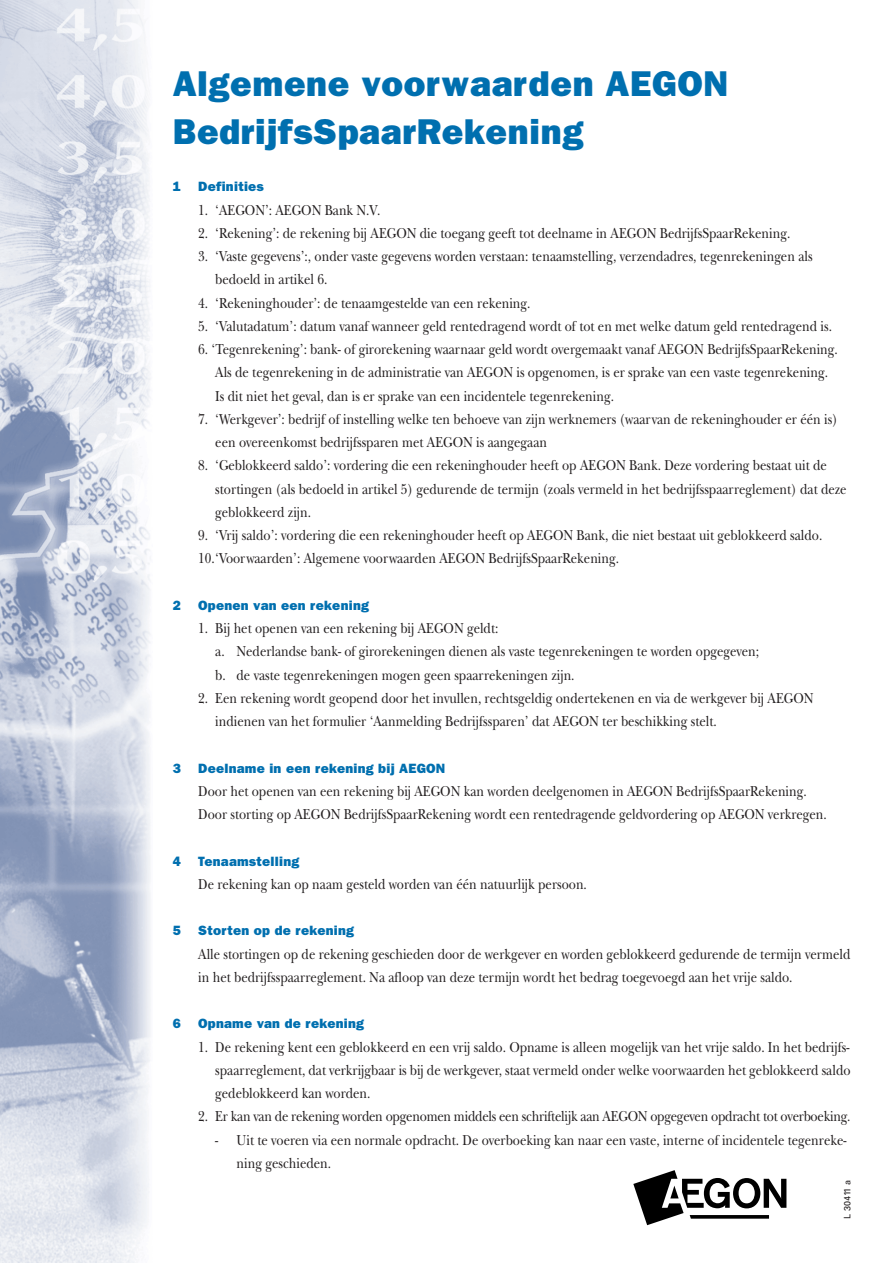
<style>
.page{position:relative;width:893px;height:1263px;background:#fff}
.page>*{position:absolute;margin:0;border:0;box-sizing:border-box;transform-origin:0 0}
.t1{font:800 36px/48px "Franklin Gothic";letter-spacing:.02em;color:#006faf}
.t2{font:15px/23.2px "New Baskerville";color:#231f20;scale:.85 1}
.t3{font:15px "New Baskerville";letter-spacing:-.02em;color:#231f20;scale:.85 1}
.t4{font:800 13.5px "Franklin Gothic";letter-spacing:.02em;color:#006faf}
.t5{font:9px "Univers";color:#231f20}
</style>
<div class="page">
<img style="left:0;top:0;width:151px;height:1263px">
<svg style="left:633px;top:1170px;width:153px;height:55px"></svg>
<h1 class="t1" style="left:173px;top:63px;width:557px">Algemene voorwaarden AEGON<br>BedrijfsSpaarRekening</h1>
<p class="t4" style="left:173px;top:182px;width:10px">1</p>
<p class="t4" style="left:198px;top:182px;width:67px">Definities</p>
<p class="t2" style="left:198px;top:200px;width:216px">1. ‘AEGON’: AEGON Bank N.V.</p>
<p class="t2" style="left:198px;top:223px;width:698px">2. ‘Rekening’: de rekening bij AEGON die toegang geeft tot deelname in AEGON BedrijfsSpaarRekening.</p>
<p class="t2" style="left:215px;top:246px;width:704px;text-indent:-17px">3. ‘Vaste gegevens’:, onder vaste gegevens worden verstaan: tenaamstelling, verzendadres, tegenrekeningen als bedoeld in artikel 6.</p>
<p class="t2" style="left:198px;top:293px;width:392px">4. ‘Rekeninghouder’: de tenaamgestelde van een rekening.</p>
<p class="t2" style="left:198px;top:316px;width:747px">5. ‘Valutadatum’: datum vanaf wanneer geld rentedragend wordt of tot en met welke datum geld rentedragend is.</p>
<p class="t2" style="left:215px;top:339px;width:734px;text-indent:-17px">6. ‘Tegenrekening’: bank- of girorekening waarnaar geld wordt overgemaakt vanaf AEGON BedrijfsSpaarRekening.<br>Als de tegenrekening in de administratie van AEGON is opgenomen, is er sprake van een vaste tegenrekening.<br>Is dit niet het geval, dan is er sprake van een incidentele tegenrekening.</p>
<p class="t2" style="left:215px;top:409px;width:734px;text-indent:-17px">7. ‘Werkgever’: bedrijf of instelling welke ten behoeve van zijn werknemers (waarvan de rekeninghouder er één is) een overeenkomst bedrijfssparen met AEGON is aangegaan</p>
<p class="t2" style="left:215px;top:456px;width:744px;text-indent:-17px">8. ‘Geblokkeerd saldo’: vordering die een rekeninghouder heeft op AEGON Bank. Deze vordering bestaat uit de stortingen (als bedoeld in artikel 5) gedurende de termijn (zoals vermeld in het bedrijfsspaarreglement) dat deze geblokkeerd zijn.</p>
<p class="t2" style="left:198px;top:525px;width:735px">9. ‘Vrij saldo’: vordering die een rekeninghouder heeft op AEGON Bank, die niet bestaat uit geblokkeerd saldo.<br>10.‘Voorwaarden’: Algemene voorwaarden AEGON BedrijfsSpaarRekening.</p>
<p class="t4" style="left:173px;top:600px;width:10px">2</p>
<p class="t4" style="left:198px;top:600px;width:172px">Openen van een rekening</p>
<p class="t2" style="left:215px;top:618px;width:641px;text-indent:-17px">1. Bij het openen van een rekening bij AEGON geldt:<br>a. Nederlandse bank- of girorekeningen dienen als vaste tegenrekeningen te worden opgegeven; b. de vaste tegenrekeningen mogen geen spaarrekeningen zijn.</p>
<p class="t2" style="left:215px;top:688px;width:705px;text-indent:-17px">2. Een rekening wordt geopend door het invullen, rechtsgeldig ondertekenen en via de werkgever bij AEGON indienen van het formulier ‘Aanmelding Bedrijfssparen’ dat AEGON ter beschikking stelt.</p>
<p class="t4" style="left:173px;top:763px;width:10px">3</p>
<p class="t4" style="left:198px;top:763px;width:248px">Deelname in een rekening bij AEGON</p>
<p class="t2" style="left:198px;top:781px;width:741px">Door het openen van een rekening bij AEGON kan worden deelgenomen in AEGON BedrijfsSpaarRekening.<br>Door storting op AEGON BedrijfsSpaarRekening wordt een rentedragende geldvordering op AEGON verkregen.</p>
<p class="t4" style="left:173px;top:856px;width:10px">4</p>
<p class="t4" style="left:198px;top:856px;width:102px">Tenaamstelling</p>
<p class="t2" style="left:198px;top:874px;width:459px">De rekening kan op naam gesteld worden van één natuurlijk persoon.</p>
<p class="t4" style="left:173px;top:926px;width:10px">5</p>
<p class="t4" style="left:198px;top:926px;width:157px">Storten op de rekening</p>
<p class="t2" style="left:198px;top:944px;width:768px">Alle stortingen op de rekening geschieden door de werkgever en worden geblokkeerd gedurende de termijn vermeld in het bedrijfsspaarreglement. Na afloop van deze termijn wordt het bedrag toegevoegd aan het vrije saldo.</p>
<p class="t4" style="left:173px;top:1019px;width:10px">6</p>
<p class="t4" style="left:198px;top:1019px;width:167px">Opname van de rekening</p>
<p class="t2" style="left:215px;top:1037px;width:748px;text-align:justify;text-indent:-17px">1. De rekening kent een geblokkeerd en een vrij saldo. Opname is alleen mogelijk van het vrije saldo. In het bedrijfs&shy;spaarreglement, dat verkrijgbaar is bij de werkgever, staat vermeld onder welke voorwaarden het geblokkeerd saldo gedeblokkeerd kan worden.</p>
<p class="t3" style="left:198px;top:1111px;width:768px">2. Er kan van de rekening worden opgenomen middels een schriftelijk aan AEGON opgegeven opdracht tot overboeking.</p>
<p class="t2" style="left:236px;top:1130px;width:719px;text-indent:-21px">- Uit te voeren via een normale opdracht. De overboeking kan naar een vaste, interne of incidentele tegenreke&shy;ning geschieden.</p>
<p class="t5" style="left:844px;top:1219px;width:40px;rotate:-90deg">L 30411 a</p>
</div>
